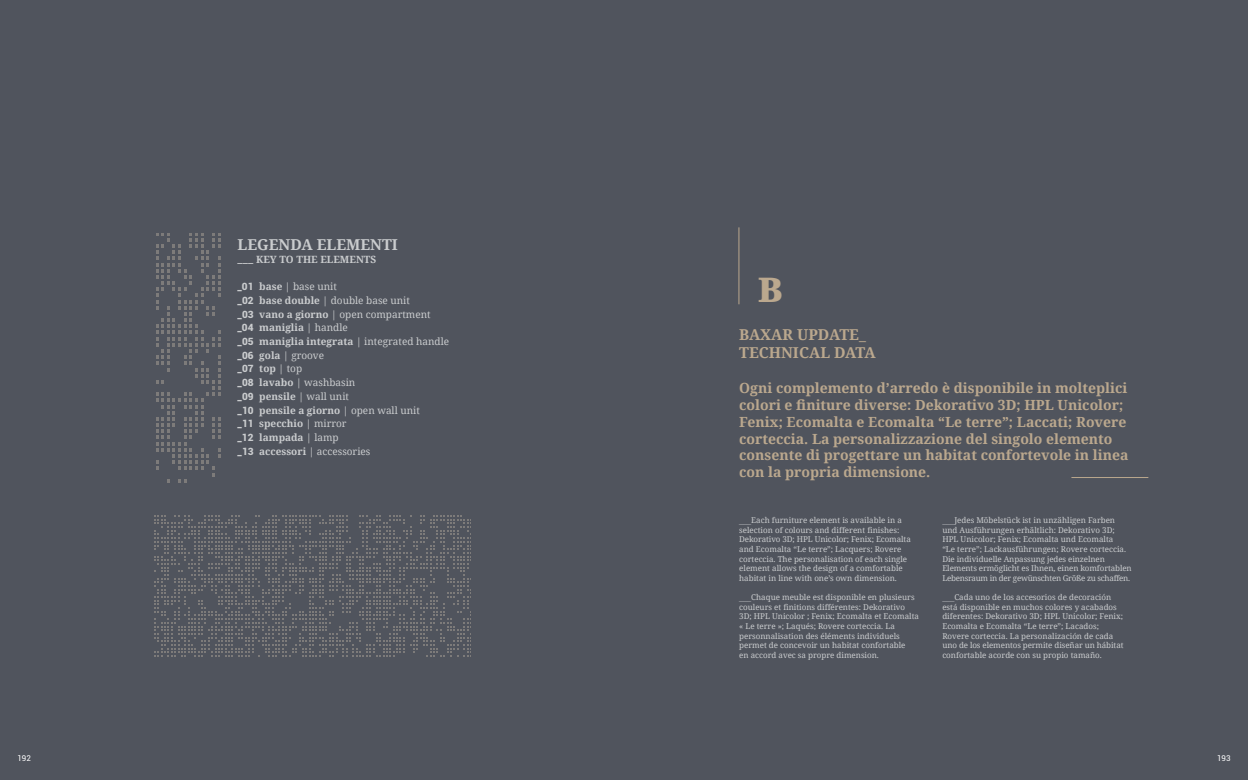
<style>
.page{position:relative;width:1248px;height:780px;background:#fff}
.page>*{position:absolute;margin:0;border:0;box-sizing:border-box;transform-origin:0 0}
.t1{font:900 34px "Noto Serif";color:#bba88e}
.t2{font:700 15px/18px "Noto Serif";color:#bba88e}
.t3{font:700 15px "Noto Serif";color:#caccce}
.t4{font:700 14px/16.8px "Noto Serif";color:#bba88e}
.t5{font:10px/13.7px "Noto Serif";color:#caccce}
.t6{font:700 10px "Noto Serif";color:#caccce}
.t7{font:8px/9.6px "Noto Serif";color:#caccce}
.t8{font:8px "Roboto";color:#fff}
.s1{font-family:"Roboto";font-weight:400;font-size:11.4px}
.s2{font-family:"Roboto";font-weight:900}
.s3{font-weight:700}
.s4{font-family:"Times New Roman"}
</style>
<div class="page">
<div style="left:0;top:0;width:1247px;height:780px;background:#50545d"></div>
<hr style="left:738px;top:227px;width:1px;height:77px;background:#bba88e">
<hr style="left:1071px;top:477px;width:77px;height:1px;background:#bba88e">
<svg style="left:156px;top:233px;width:64px;height:249px"></svg>
<svg style="left:154px;top:515px;width:314px;height:142px"></svg>
<h2 class="t3" style="left:237px;top:233px;width:162px">LEGENDA ELEMENTI</h2>
<p class="t6" style="left:237px;top:252px;width:140px"><span class="s1">___</span> KEY TO THE ELEMENTS</p>
<p class="t5" style="left:237px;top:279px;width:213px"><span class="s2">_01</span> <span class="s3">base</span> | base unit<br><span class="s2">_02</span> <span class="s3">base double</span> | double base unit<br><span class="s2">_03</span> <span class="s3">vano a giorno</span> | open compartment <span class="s2">_04</span> <span class="s3">maniglia</span> | handle<br><span class="s2">_05</span> <span class="s3">maniglia integrata</span> | integrated handle <span class="s2">_06</span> <span class="s3">gola</span> | groove<br><span class="s2">_07</span> <span class="s3">top</span> | top<br><span class="s2">_08</span> <span class="s3">lavabo</span> | washbasin<br><span class="s2">_09</span> <span class="s3">pensile</span> | wall unit<br><span class="s2">_10</span> <span class="s3">pensile a giorno</span> | open wall unit<br><span class="s2">_11</span> <span class="s3">specchio</span> | mirror<br><span class="s2">_12</span> <span class="s3">lampada</span> | lamp<br><span class="s2">_13</span> <span class="s3">accessori</span> | accessories</p>
<h1 class="t1" style="left:758px;top:265px;width:26px">B</h1>
<h2 class="t2" style="left:739px;top:325px;width:138px">BAXAR UPDATE_<br>TECHNICAL DATA</h2>
<p class="t4" style="left:739px;top:379px;width:390px">Ogni complemento d’arredo è disponibile in molteplici colori e finiture diverse: Dekorativo 3D; HPL Unicolor; Fenix; Ecomalta e Ecomalta “Le terre”; Laccati; Rovere corteccia. La personalizzazione del singolo elemento consente di progettare un habitat confortevole in linea con la propria dimensione.</p>
<p class="t7" style="left:739px;top:515px;width:173px"><span class="s4">___</span>Each furniture element is available in a selection of colours and different finishes:<br>Dekorativo 3D; HPL Unicolor; Fenix; Ecomalta and Ecomalta “Le terre”; Lacquers; Rovere corteccia. The personalisation of each single element allows the design of a comfortable habitat in line with one’s own dimension.</p>
<p class="t7" style="left:739px;top:592px;width:181px"><span class="s4">___</span>Chaque meuble est disponible en plusieurs couleurs et finitions différentes: Dekorativo 3D; HPL Unicolor ; Fenix; Ecomalta et Ecomalta « Le terre »; Laqués; Rovere corteccia. La personnalisation des éléments individuels permet de concevoir un habitat confortable<br>en accord avec sa propre dimension.</p>
<p class="t7" style="left:942px;top:515px;width:191px"><span class="s4">___</span>Jedes Möbelstück ist in unzähligen Farben und Ausführungen erhältlich: Dekorativo 3D; HPL Unicolor; Fenix; Ecomalta und Ecomalta<br>“Le terre”; Lackausführungen; Rovere corteccia.<br>Die individuelle Anpassung jedes einzelnen Elements ermöglicht es Ihnen, einen komfortablen Lebensraum in der gewünschten Größe zu schaffen.</p>
<p class="t7" style="left:942px;top:592px;width:183px"><span class="s4">___</span>Cada uno de los accesorios de decoración está disponible en muchos colores y acabados diferentes: Dekorativo 3D; HPL Unicolor; Fenix; Ecomalta e Ecomalta “Le terre”; Lacados; Rovere corteccia. La personalización de cada uno de los elementos permite diseñar un hábitat confortable acorde con su propio tamaño.</p>
<p class="t8" style="left:17px;top:752px;width:15px">192</p>
<p class="t8" style="left:1216px;top:752px;width:15px">193</p>
</div>
